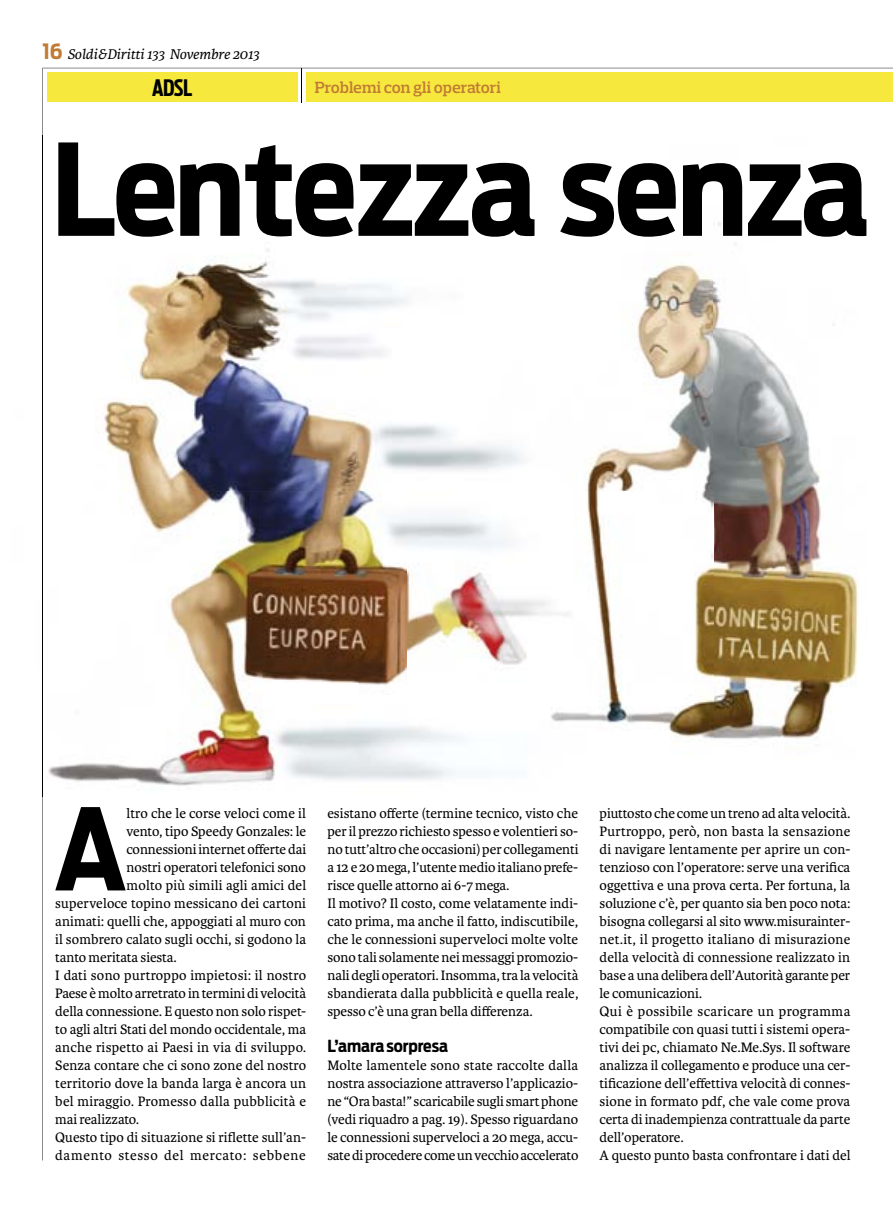
<style>
.page{position:relative;width:893px;height:1212px;background:#fff}
.page>*{position:absolute;margin:0;border:0;box-sizing:border-box;transform-origin:0 0}
.t1{font:700 126px "Antenna Cond";letter-spacing:-.015em;color:#000}
.t2{font:700 111.75px "Antenna Cond";color:#000}
.t3{font:700 22.5px "Antenna Extra Cond";color:#000}
.t4{font:600 16.5px "Prelo Slab";letter-spacing:-.005em;color:#c07c34}
.t5{font:700 16.5px "Antenna Cond";letter-spacing:-.005em;color:#000}
.t6{font:italic 15px "Karmina";letter-spacing:-.005em;color:#000}
.t7{font:14.55px/18px "Karmina";letter-spacing:-.005em;color:#000}
.t8{font:14.55px "Karmina";letter-spacing:.015em;color:#000}
.t9{font:14.55px "Karmina";letter-spacing:.045em;color:#000}
.s1{font-family:"Antenna Cond";font-weight:700;font-style:normal;font-size:21px;color:#c07c34}
</style>
<div class="page">
<div style="left:47px;top:72px;width:251px;height:30px;background:#f7e83e"></div>
<div style="left:306px;top:72px;width:587px;height:30px;background:#f7e83e"></div>
<hr style="left:301px;top:68px;width:1px;height:34px;background:#000">
<img style="left:42px;top:135px;width:816px;height:662px">
<img style="left:43px;top:135px;width:1px;height:662px">
<p class="t6" style="left:43px;top:46px;width:218px"><span class="s1">16</span> Soldi&amp;Diritti 133 Novembre 2013</p>
<h3 class="t3" style="left:152px;top:75px;width:41px">ADSL</h3>
<p class="t4" style="left:315px;top:78px;width:188px">Problemi con gli operatori</p>
<h1 class="t1" style="left:51px;top:115px;width:820px">Lentezza senza</h1>
<h2 class="t2" style="left:54px;top:783px;width:75px">A</h2>
<p class="t7" style="left:127px;top:805px;width:181px">ltro che le corse veloci come il</p>
<p class="t7" style="left:127px;top:823px;width:181px">vento, tipo Speedy Gonzales: le</p>
<p class="t7" style="left:127px;top:841px;width:181px">connessioni internet offerte dai</p>
<p class="t7" style="left:127px;top:859px;width:181px">nostri operatori telefonici sono</p>
<p class="t7" style="left:127px;top:877px;width:181px">molto più simili agli amici del</p>
<p class="t7" style="left:55px;top:895px;width:252px">superveloce topino messicano dei cartoni</p>
<p class="t7" style="left:55px;top:913px;width:252px">animati: quelli che, appoggiati al muro con</p>
<p class="t7" style="left:55px;top:931px;width:252px">il sombrero calato sugli occhi, si godono la</p>
<p class="t7" style="left:55px;top:949px;width:123px">tanto meritata siesta.</p>
<p class="t8" style="left:55px;top:967px;width:252px">I dati sono purtroppo impietosi: il nostro</p>
<p class="t7" style="left:55px;top:985px;width:252px">Paese è molto arretrato in termini di velocità</p>
<p class="t7" style="left:55px;top:1003px;width:252px">della connessione. E questo non solo rispet-</p>
<p class="t7" style="left:55px;top:1021px;width:253px">to agli altri Stati del mondo occidentale, ma</p>
<p class="t8" style="left:55px;top:1039px;width:252px">anche rispetto ai Paesi in via di sviluppo.</p>
<p class="t7" style="left:55px;top:1057px;width:252px">Senza contare che ci sono zone del nostro</p>
<p class="t7" style="left:55px;top:1075px;width:252px">territorio dove la banda larga è ancora un</p>
<p class="t8" style="left:55px;top:1093px;width:252px">bel miraggio. Promesso dalla pubblicità e</p>
<p class="t7" style="left:55px;top:1111px;width:85px">mai realizzato.</p>
<p class="t7" style="left:55px;top:1129px;width:252px">Questo tipo di situazione si riflette sull’an-</p>
<p class="t9" style="left:55px;top:1147px;width:252px">damento stesso del mercato: sebbene</p>
<p class="t7" style="left:327px;top:805px;width:253px">esistano offerte (termine tecnico, visto che per il prezzo richiesto spesso e volentieri so&shy;no tutt’altro che occasioni) per collegamenti a 12 e 20 mega, l’utente medio italiano prefe&shy;risce quelle attorno ai 6-7 mega.<br>Il motivo? Il costo, come velatamente indi&shy;cato prima, ma anche il fatto, indiscutibile, che le connessioni superveloci molte volte sono tali solamente nei messaggi promozio&shy;nali degli operatori. Insomma, tra la velocità sbandierata dalla pubblicità e quella reale, spesso c’è una gran bella differenza.</p>
<p class="t5" style="left:327px;top:1036px;width:122px">L’amara sorpresa</p>
<p class="t7" style="left:327px;top:1057px;width:253px;text-align:justify">Molte lamentele sono state raccolte dalla nostra associazione attraverso l’applicazio&shy;ne “Ora basta!” scaricabile sugli smart phone (vedi riquadro a pag. 19). Spesso riguardano le connessioni superveloci a 20 mega, accu&shy;sate di procedere come un vecchio accelerato</p>
<p class="t7" style="left:600px;top:805px;width:253px">piuttosto che come un treno ad alta velocità.<br>Purtroppo, però, non basta la sensazione di navigare lentamente per aprire un con&shy;tenzioso con l’operatore: serve una verifica oggettiva e una prova certa. Per fortuna, la soluzione c’è, per quanto sia ben poco nota: bisogna collegarsi al sito www.misurainter&shy;net.it, il progetto italiano di misurazione della velocità di connessione realizzato in base a una delibera dell’Autorità garante per le comunicazioni.<br>Qui è possibile scaricare un programma compatibile con quasi tutti i sistemi opera&shy;tivi dei pc, chiamato Ne.Me.Sys. Il software analizza il collegamento e produce una cer&shy;tificazione dell’effettiva velocità di connes&shy;sione in formato pdf, che vale come prova certa di inadempienza contrattuale da parte dell’operatore.<br>A questo punto basta confrontare i dati del</p>
</div>
